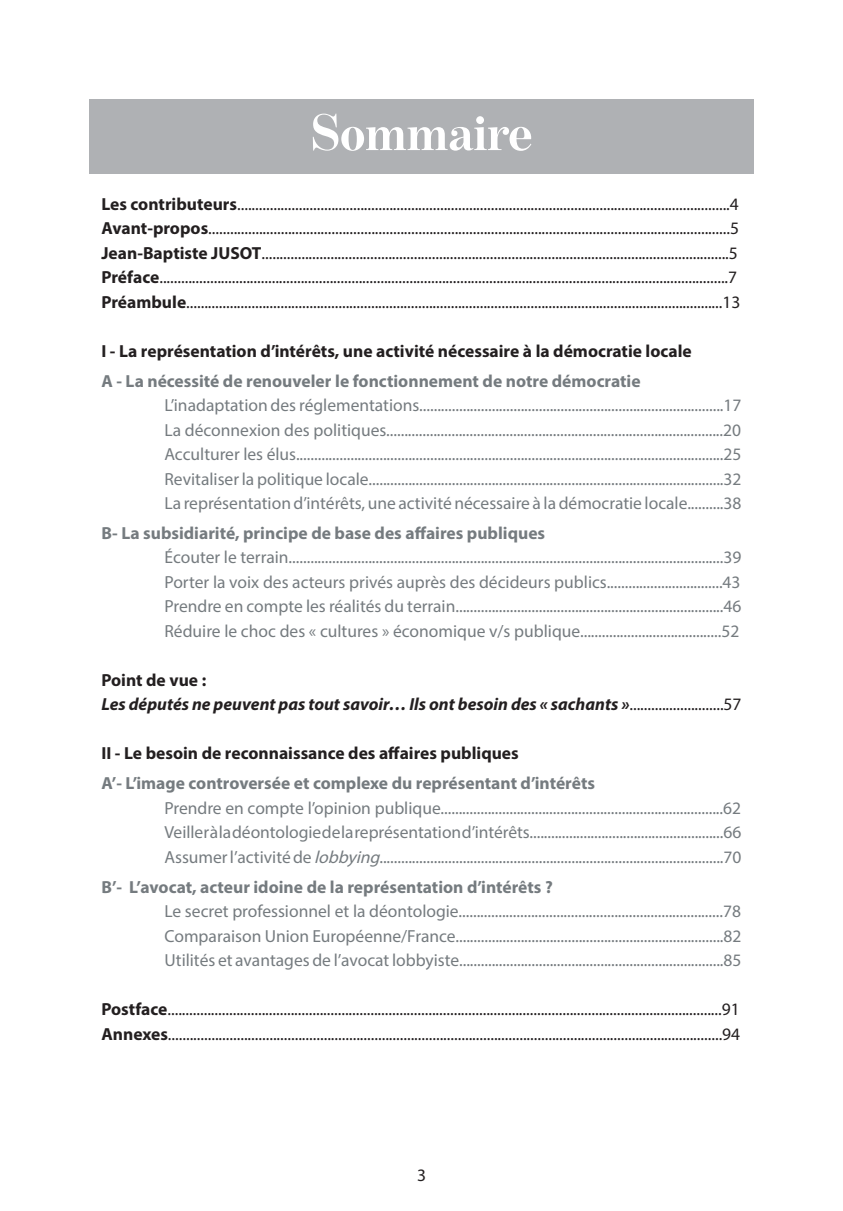
<style>
.page{position:relative;width:843px;height:1211px;background:#fff}
.page>*{position:absolute;margin:0;border:0;box-sizing:border-box;transform-origin:0 0}
.t1{font:700 52.5px "Benton Mod Disp";color:#fff}
.t2{font:17.5px/24.5px "Myriad Pro";color:#757b7f;text-align:justify}
.t3{font:17.5px/24.5px "Myriad Pro";color:#231f20}
.t4{font:700 17.5px "Myriad Pro";color:#757b7f}
.t5{font:700 17.5px "Myriad Pro";color:#231f20}
.t6{font:italic 700 17.5px/24.5px "Myriad Pro";color:#231f20}
.s1{font-weight:700}
.s2{font-style:normal}
.s3{font-weight:400;font-style:normal}
.s4{font-style:italic}
</style>
<div class="page">
<div style="left:89px;top:99px;width:665px;height:75px;background:#afb1b4"></div>
<h1 class="t1" style="left:311px;top:103px;width:223px">Sommaire</h1>
<p class="t3" style="left:101px;top:191px;width:640px"><span class="s1">Les contributeurs</span>........................................................................................................................................4<br><span class="s1">Avant-propos</span>................................................................................................................................................5<br><span class="s1">Jean-Baptiste JUSOT</span>.................................................................................................................................5<br><span class="s1">Préface</span>.............................................................................................................................................................7<br><span class="s1">Préambule</span>....................................................................................................................................................13</p>
<p class="t5" style="left:101px;top:339px;width:592px">I - La représentation d’intérêts, une activité nécessaire à la démocratie locale</p>
<p class="t4" style="left:101px;top:369px;width:541px">A - La nécessité de renouveler le fonctionnement de notre démocratie</p>
<p class="t2" style="left:164px;top:392px;width:578px">L’inadaptation des réglementations....................................................................................17<br>La déconnexion des politiques.............................................................................................20<br>Acculturer les élus......................................................................................................................25<br>Revitaliser la politique locale..................................................................................................32<br>La représentation d’intérêts, une activité nécessaire à la démocratie locale..........38</p>
<p class="t4" style="left:101px;top:521px;width:445px">B- La subsidiarité, principe de base des affaires publiques</p>
<p class="t2" style="left:164px;top:545px;width:578px">Écouter le terrain........................................................................................................................39<br>Porter la voix des acteurs privés auprès des décideurs publics................................43<br>Prendre en compte les réalités du terrain..........................................................................46<br>Réduire le choc des « cultures » économique v/s publique.......................................52</p>
<p class="t6" style="left:101px;top:667px;width:641px"><span class="s2">Point de vue :<br></span>Les députés ne peuvent pas tout savoir… Ils ont besoin des « sachants »<span class="s3">..........................57</span></p>
<p class="t5" style="left:101px;top:742px;width:419px">II - Le besoin de reconnaissance des affaires publiques</p>
<p class="t4" style="left:101px;top:772px;width:495px">A’- L’image controversée et complexe du représentant d’intérêts</p>
<p class="t2" style="left:164px;top:795px;width:578px">Prendre en compte l’opinion publique..............................................................................62<br>Veiller à la déontologie de la représentation d’intérêts......................................................66<br>Assumer l’activité de <span class="s4">lobbying</span>...............................................................................................70</p>
<p class="t4" style="left:101px;top:875px;width:453px">B’- L’avocat, acteur idoine de la représentation d’intérêts ?</p>
<p class="t2" style="left:164px;top:898px;width:578px">Le secret professionnel et la déontologie.........................................................................78<br>Comparaison Union Européenne/France..........................................................................82<br>Utilités et avantages de l’avocat lobbyiste.........................................................................85</p>
<p class="t3" style="left:101px;top:996px;width:640px"><span class="s1">Postface</span>.........................................................................................................................................................91<br><span class="s1">Annexes</span>.........................................................................................................................................................94</p>
<p class="t3" style="left:417px;top:1162px;width:10px">3</p>
</div>
